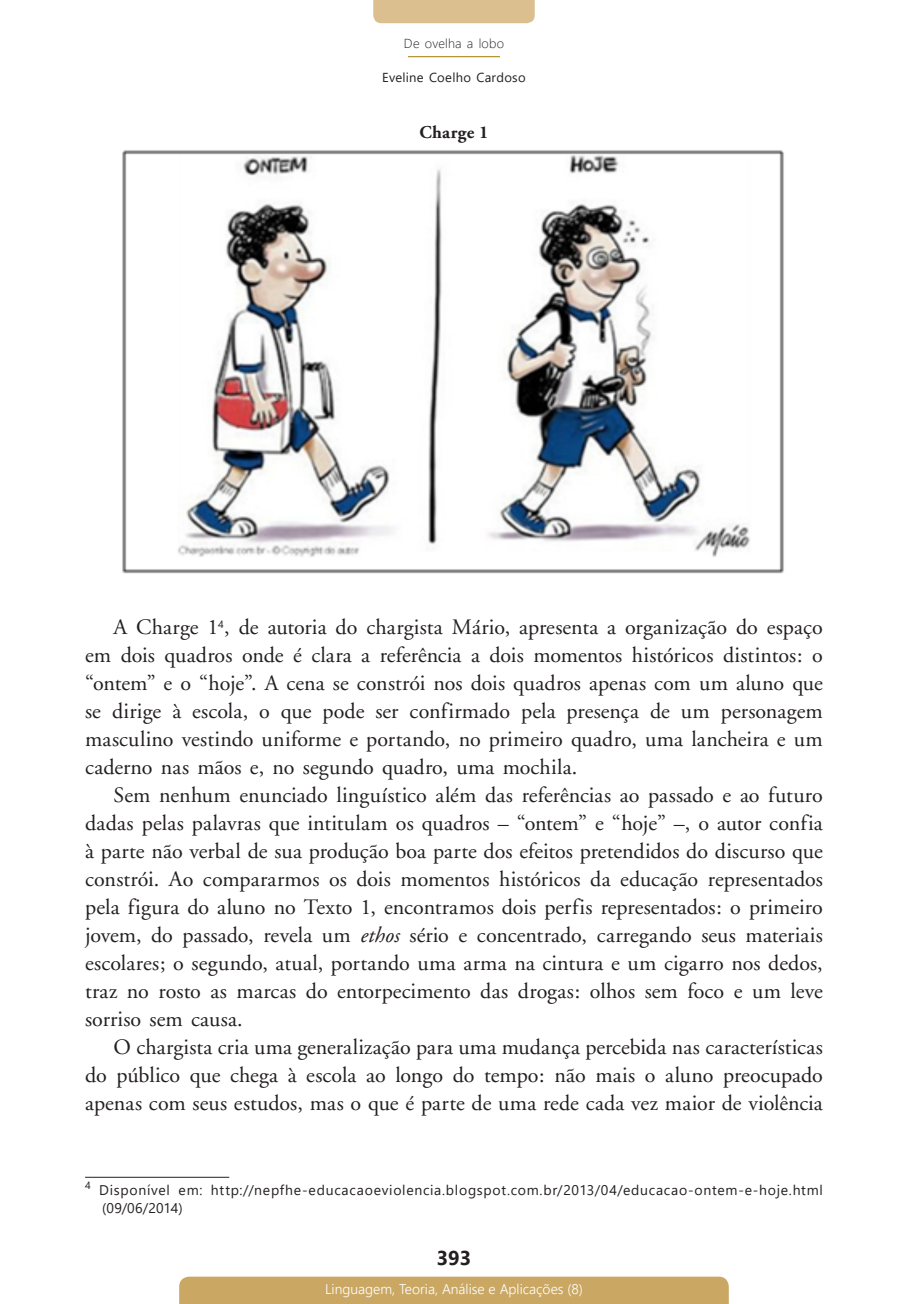
<style>
.page{position:relative;width:908px;height:1304px;background:#fff}
.page>*{position:absolute;margin:0;border:0;box-sizing:border-box;transform-origin:0 0}
.LAS_TEXTO{font:22px/28px "Adobe Garamond";letter-spacing:.005em;color:#231f20;text-align:justify}
.t1{font:700 20px "Segoe UI";color:#231f20}
.LAS_TABELA_tit{font:700 18px "Adobe Garamond";letter-spacing:.02em;color:#231f20}
.LAS_RODAPE{font:14px/18px "Segoe UI";letter-spacing:.05em;color:#231f20}
.t2{font:300 14px "Segoe UI";color:#fff}
.t3{font:13px "Segoe UI";letter-spacing:.02em;color:#231f20}
.t4{font:300 13px "Segoe UI";letter-spacing:.02em;color:#231f20}
.s1{font-style:italic}
</style>
<div class="page">
<hr style="left:408px;top:56px;width:91px;height:1px;background:#a57903">
<div style="left:179px;top:1277px;width:549px;height:27px;background:#caa863"></div>
<div style="left:373px;top:0;width:161px;height:23px;background:#dbbf8e"></div>
<img style="left:122px;top:150px;width:662px;height:424px">
<hr style="left:85px;top:1177px;width:144px;height:1px;background:#231f20">
<p class="t4" style="left:403px;top:32px;width:102px">De ovelha a lobo</p>
<p class="t3" style="left:382px;top:67px;width:145px">Eveline Coelho Cardoso</p>
<p class="LAS_TABELA_tit" style="left:419px;top:122px;width:71px">Charge 1</p>
<p class="LAS_TEXTO" style="left:85px;top:613px;width:739px;text-indent:28px">A Charge 1<sup>4</sup>, de autoria do chargista Mário, apresenta a organização do espaço em dois quadros onde é clara a referência a dois momentos históricos distintos: o “ontem” e o “hoje”. A cena se constrói nos dois quadros apenas com um aluno que se dirige à escola, o que pode ser confirmado pela presença de um personagem masculino vestindo uniforme e portando, no primeiro quadro, uma lancheira e um caderno nas mãos e, no segundo quadro, uma mochila.</p>
<p class="LAS_TEXTO" style="left:85px;top:781px;width:739px;text-indent:28px">Sem nenhum enunciado linguístico além das referências ao passado e ao futuro dadas pelas palavras que intitulam os quadros – “ontem” e “hoje” –, o autor confia à parte não verbal de sua produção boa parte dos efeitos pretendidos do discurso que constrói. Ao compararmos os dois momentos históricos da educação representados pela figura do aluno no Texto 1, encontramos dois perfis representados: o primeiro jovem, do passado, revela um <span class="s1">ethos</span> sério e concentrado, carregando seus materiais escolares; o segundo, atual, portando uma arma na cintura e um cigarro nos dedos, traz no rosto as marcas do entorpecimento das drogas: olhos sem foco e um leve sorriso sem causa.</p>
<p class="LAS_TEXTO" style="left:85px;top:1033px;width:739px;text-indent:28px">O chargista cria uma generalização para uma mudança percebida nas características do público que chega à escola ao longo do tempo: não mais o aluno preocupado apenas com seus estudos, mas o que é parte de uma rede cada vez maior de violência</p>
<p class="LAS_RODAPE" style="left:102px;top:1181px;width:722px;text-indent:-17px"><sup>4</sup> Disponível em: http://nepfhe-educacaoeviolencia.blogspot.com.br/2013/04/educacao-ontem-e-hoje.html (09/06/2014)</p>
<p class="t1" style="left:436px;top:1241px;width:36px">393</p>
<p class="t2" style="left:325px;top:1278px;width:259px">Linguagem, Teoria, Análise e Aplicações (8)</p>
</div>
